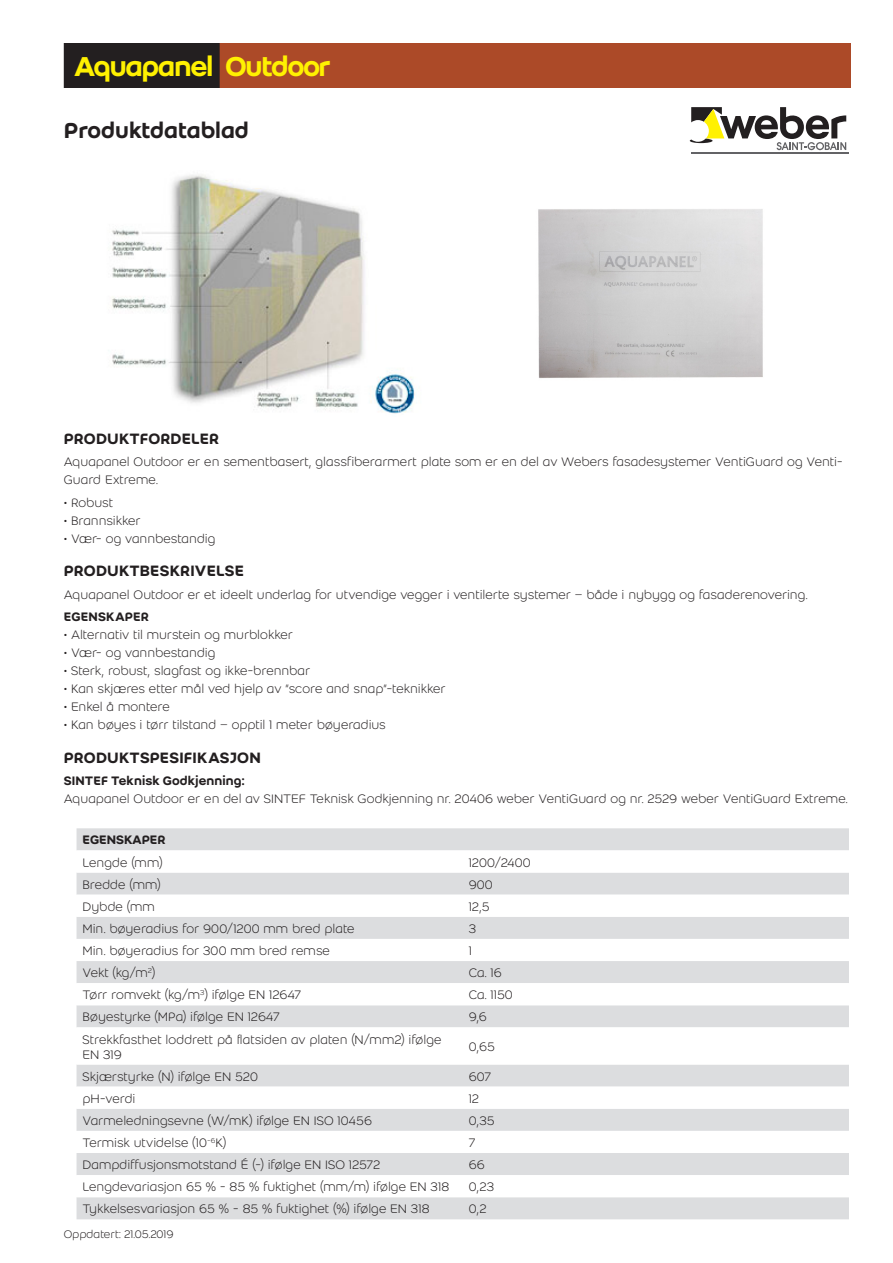
<style>
.page{position:relative;width:893px;height:1263px;background:#fff}
.page>*{position:absolute;margin:0;border:0;box-sizing:border-box;transform-origin:0 0}
.Header_left{font:30px "Weber Name";letter-spacing:-.005em;color:#fff101}
.Produktdatablad{font:500 24px "Weber";color:#231f20}
.BODY_FIELD_TITLE{font:500 16.5px "Weber";letter-spacing:.005em;color:#231f20}
.BODY_TEXT{font:300 13.5px/18px "Weber";letter-spacing:-.005em;color:#231f20}
.YELLOW_COL_TABLE_BOD{font:300 13.5px/15px "Weber";color:#231f20}
.BODY_TEXT-2{font:500 13.5px "Weber";color:#231f20}
.Version_last_modific{font:300 12px "Weber";color:#231f20}
.s1{font-family:"Weber Name Left"}
.s2{font-family:"Weber Name Right"}
.s3{font-weight:500}
</style>
<div class="page">
<div style="left:64px;top:43px;width:786px;height:45px;background:#ac4a28"></div>
<div style="left:64px;top:39px;width:263px;height:54px;background:#231f20"></div>
<div style="left:220px;top:39px;width:116px;height:54px;background:#ac4a28"></div>
<div style="left:0;top:88px;width:893px;height:27px;background:#fff"></div>
<div style="left:0;top:9px;width:893px;height:34px;background:#fff"></div>
<img style="left:538px;top:209px;width:225px;height:169px">
<img style="left:112px;top:174px;width:303px;height:240px">
<div style="left:77px;top:828px;width:772px;height:391px;background:#dcdddf"></div>
<svg style="left:77px;top:850px;width:772px;height:347px"></svg>
<hr style="left:691px;top:153px;width:158px;height:1px;background:#636366">
<svg style="left:690px;top:107px;width:156px;height:43px"></svg>
<p class="Header_left" style="left:74px;top:48px;width:263px">Aquapanel <span class="s1">O</span>utdoo<span class="s2">r</span></p>
<p class="Produktdatablad" style="left:64px;top:116px;width:187px">Produktdatablad</p>
<p class="BODY_FIELD_TITLE" style="left:64px;top:429px;width:157px">PRODUKTFORDELER</p>
<p class="BODY_TEXT" style="left:64px;top:453px;width:781px">Aquapanel Outdoor er en sementbasert, glassfiberarmert plate som er en del av Webers fasadesystemer VentiGuard og Venti-<br>Guard Extreme.</p>
<p class="BODY_TEXT" style="left:64px;top:493px;width:51px">• Robust</p>
<p class="BODY_TEXT" style="left:64px;top:511px;width:79px">• Brannsikker</p>
<p class="BODY_TEXT" style="left:64px;top:529px;width:153px">• Vær- og vannbestandig</p>
<p class="BODY_FIELD_TITLE" style="left:64px;top:561px;width:182px">PRODUKTBESKRIVELSE</p>
<p class="BODY_TEXT" style="left:64px;top:585px;width:745px">Aquapanel Outdoor er et ideelt underlag for utvendige vegger i ventilerte systemer – både i nybygg og fasaderenovering.</p>
<p class="BODY_TEXT-2" style="left:64px;top:608px;width:87px">EGENSKAPER</p>
<p class="BODY_TEXT" style="left:64px;top:626px;width:231px">• Alternativ til murstein og murblokker</p>
<p class="BODY_TEXT" style="left:64px;top:644px;width:153px">• Vær- og vannbestandig</p>
<p class="BODY_TEXT" style="left:64px;top:662px;width:248px">• Sterk, robust, slagfast og ikke-brennbar</p>
<p class="BODY_TEXT" style="left:64px;top:680px;width:384px">• Kan skjæres etter mål ved hjelp av ”score and snap”-teknikker</p>
<p class="BODY_TEXT" style="left:64px;top:698px;width:108px">• Enkel å montere</p>
<p class="BODY_TEXT" style="left:64px;top:716px;width:323px">• Kan bøyes i tørr tilstand – opptil 1 meter bøyeradius</p>
<p class="BODY_FIELD_TITLE" style="left:64px;top:747px;width:198px">PRODUKTSPESIFIKASJON</p>
<p class="BODY_TEXT" style="left:64px;top:772px;width:785px"><span class="s3">SINTEF Teknisk Godkjenning:<br></span>Aquapanel Outdoor er en del av SINTEF Teknisk Godkjenning nr. 20406 weber VentiGuard og nr. 2529 weber VentiGuard Extreme.</p>
<p class="BODY_TEXT-2" style="left:83px;top:832px;width:85px">EGENSKAPER</p>
<p class="YELLOW_COL_TABLE_BOD" style="left:83px;top:855px;width:82px">Lengde (mm)</p>
<p class="YELLOW_COL_TABLE_BOD" style="left:469px;top:855px;width:64px">1200/2400</p>
<p class="YELLOW_COL_TABLE_BOD" style="left:83px;top:877px;width:80px">Bredde (mm)</p>
<p class="YELLOW_COL_TABLE_BOD" style="left:469px;top:877px;width:26px">900</p>
<p class="YELLOW_COL_TABLE_BOD" style="left:83px;top:899px;width:74px">Dybde (mm</p>
<p class="YELLOW_COL_TABLE_BOD" style="left:469px;top:899px;width:22px">12,5</p>
<p class="YELLOW_COL_TABLE_BOD" style="left:83px;top:921px;width:274px">Min. bøyeradius for 900/1200 mm bred plate</p>
<p class="YELLOW_COL_TABLE_BOD" style="left:469px;top:921px;width:9px">3</p>
<p class="YELLOW_COL_TABLE_BOD" style="left:83px;top:943px;width:249px">Min. bøyeradius for 300 mm bred remse</p>
<p class="YELLOW_COL_TABLE_BOD" style="left:469px;top:943px;width:5px">1</p>
<p class="YELLOW_COL_TABLE_BOD" style="left:83px;top:965px;width:75px">Vekt (kg/m<sup>2</sup>)</p>
<p class="YELLOW_COL_TABLE_BOD" style="left:469px;top:965px;width:35px">Ca. 16</p>
<p class="YELLOW_COL_TABLE_BOD" style="left:83px;top:987px;width:220px">Tørr romvekt (kg/m<sup>3</sup>) ifølge EN 12647</p>
<p class="YELLOW_COL_TABLE_BOD" style="left:469px;top:987px;width:45px">Ca. 1150</p>
<p class="YELLOW_COL_TABLE_BOD" style="left:83px;top:1010px;width:198px">Bøyestyrke (MPa) ifølge EN 12647</p>
<p class="YELLOW_COL_TABLE_BOD" style="left:469px;top:1010px;width:20px">9,6</p>
<p class="YELLOW_COL_TABLE_BOD" style="left:83px;top:1032px;width:361px">Strekkfasthet loddrett på flatsiden av platen (N/mm2) ifølge<br>EN 319</p>
<p class="YELLOW_COL_TABLE_BOD" style="left:469px;top:1039px;width:28px">0,65</p>
<p class="YELLOW_COL_TABLE_BOD" style="left:83px;top:1069px;width:177px">Skjærstyrke (N) ifølge EN 520</p>
<p class="YELLOW_COL_TABLE_BOD" style="left:469px;top:1069px;width:24px">607</p>
<p class="YELLOW_COL_TABLE_BOD" style="left:83px;top:1091px;width:54px">pH-verdi</p>
<p class="YELLOW_COL_TABLE_BOD" style="left:469px;top:1091px;width:12px">12</p>
<p class="YELLOW_COL_TABLE_BOD" style="left:83px;top:1113px;width:291px">Varmeledningsevne (W/mK) ifølge EN ISO 10456</p>
<p class="YELLOW_COL_TABLE_BOD" style="left:469px;top:1113px;width:27px">0,35</p>
<p class="YELLOW_COL_TABLE_BOD" style="left:83px;top:1135px;width:146px">Termisk utvidelse (10<sup>-6</sup>K)</p>
<p class="YELLOW_COL_TABLE_BOD" style="left:469px;top:1135px;width:8px">7</p>
<p class="YELLOW_COL_TABLE_BOD" style="left:83px;top:1157px;width:299px">Dampdiffusjonsmotstand É (-) ifølge EN ISO 12572</p>
<p class="YELLOW_COL_TABLE_BOD" style="left:469px;top:1157px;width:17px">66</p>
<p class="YELLOW_COL_TABLE_BOD" style="left:83px;top:1179px;width:368px">Lengdevariasjon 65 % - 85 % fuktighet (mm/m) ifølge EN 318</p>
<p class="YELLOW_COL_TABLE_BOD" style="left:469px;top:1179px;width:27px">0,23</p>
<p class="YELLOW_COL_TABLE_BOD" style="left:83px;top:1202px;width:348px">Tykkelsesvariasjon 65 % - 85 % fuktighet (%) ifølge EN 318</p>
<p class="YELLOW_COL_TABLE_BOD" style="left:469px;top:1202px;width:19px">0,2</p>
<p class="Version_last_modific" style="left:64px;top:1227px;width:111px">Oppdatert: 21.05.2019</p>
</div>
